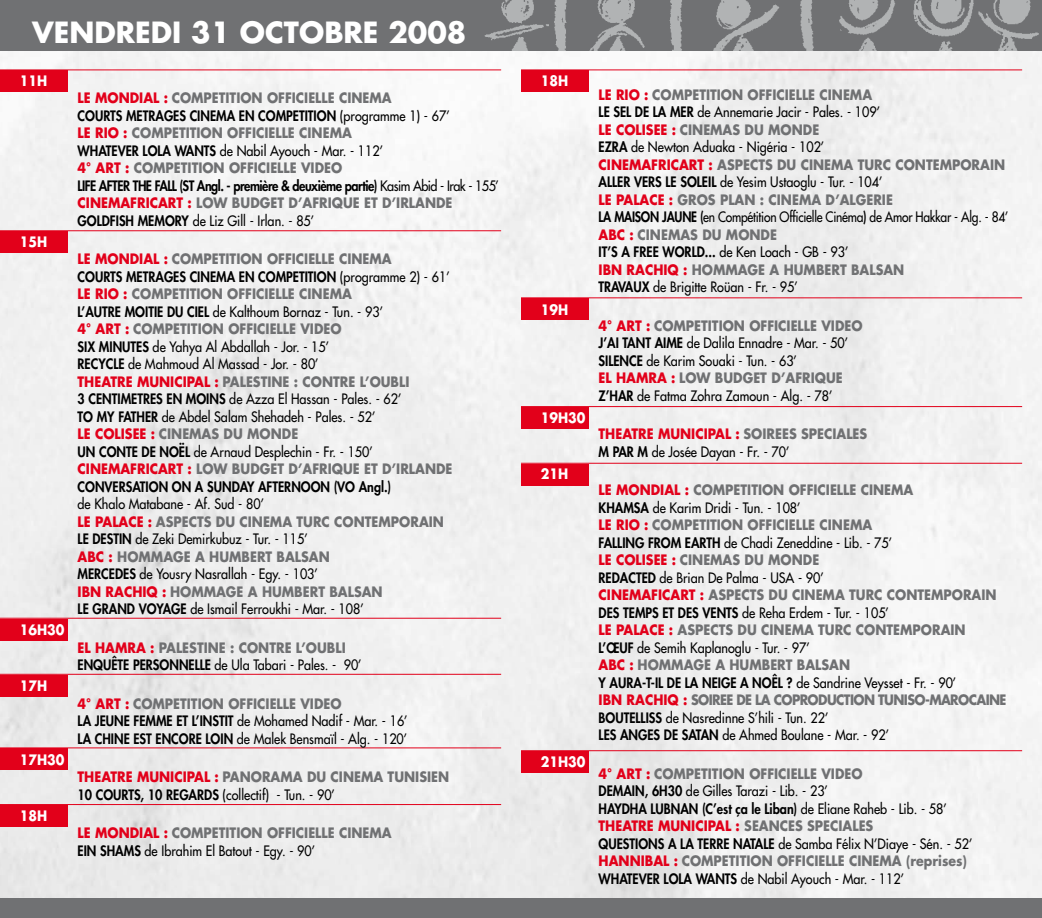
<style>
.page{position:relative;width:1042px;height:918px;background:#fff}
.page>*{position:absolute;margin:0;border:0;box-sizing:border-box;transform-origin:0 0}
.t1{font:700 28.53px "Futura";color:#fff}
.t2{font:14px/17.5px "Futura";color:#000;scale:.9 1}
.t3{font:800 14px/17.5px "Futura";letter-spacing:-.04em;color:#000;scale:.9 1}
.t4{font:700 14px/17.5px "Futura";color:#707173;scale:.9 1}
.t5{font:700 14px "Futura";color:#fff;scale:.9 1}
.t6{font:800 14px "Futura";color:#000;scale:.9 1}
.s1{font-weight:700;color:#e2001a}
.s2{font-weight:700;color:#707173}
.s3{font-weight:400}
.s4{font-weight:800}
.s5{color:#e2001a}
.s6{font-weight:400;color:#000}
.s7{font-weight:800;color:#000}
</style>
<div class="page">
<img style="left:0;top:51px;width:1042px;height:847px">
<div style="left:0;top:898px;width:1042px;height:20px;background:#707173"></div>
<hr style="left:521px;top:69px;width:501px;height:1px;background:#e2001a">
<div style="left:521px;top:70px;width:68px;height:22px;background:#e2001a"></div>
<hr style="left:521px;top:297px;width:501px;height:1px;background:#e2001a">
<div style="left:521px;top:298px;width:68px;height:22px;background:#e2001a"></div>
<hr style="left:521px;top:750px;width:501px;height:1px;background:#e2001a">
<div style="left:521px;top:751px;width:68px;height:22px;background:#e2001a"></div>
<hr style="left:521px;top:406px;width:501px;height:1px;background:#e2001a">
<div style="left:521px;top:407px;width:68px;height:22px;background:#e2001a"></div>
<hr style="left:521px;top:463px;width:501px;height:1px;background:#e2001a">
<div style="left:521px;top:463px;width:68px;height:22px;background:#e2001a"></div>
<hr style="left:0;top:69px;width:501px;height:1px;background:#e2001a">
<div style="left:0;top:70px;width:68px;height:22px;background:#e2001a"></div>
<hr style="left:0;top:230px;width:501px;height:1px;background:#e2001a">
<div style="left:0;top:231px;width:68px;height:22px;background:#e2001a"></div>
<hr style="left:0;top:618px;width:501px;height:1px;background:#e2001a">
<div style="left:0;top:618px;width:68px;height:22px;background:#e2001a"></div>
<hr style="left:0;top:674px;width:501px;height:1px;background:#e2001a">
<div style="left:0;top:674px;width:68px;height:22px;background:#e2001a"></div>
<hr style="left:0;top:747px;width:501px;height:1px;background:#e2001a">
<div style="left:0;top:748px;width:68px;height:22px;background:#e2001a"></div>
<hr style="left:0;top:804px;width:501px;height:1px;background:#e2001a">
<div style="left:0;top:805px;width:68px;height:22px;background:#e2001a"></div>
<div style="left:0;top:0;width:1042px;height:51px;background:#707173"></div>
<img style="left:484px;top:0;width:555px;height:51px">
<h1 class="t1" style="left:32px;top:13px;width:436px">VENDREDI 31 OCTOBRE 2008</h1>
<p class="t5" style="left:20px;top:71px;width:32px">11H</p>
<p class="t5" style="left:20px;top:232px;width:32px">15H</p>
<p class="t5" style="left:20px;top:621px;width:51px">16H30</p>
<p class="t5" style="left:20px;top:677px;width:32px">17H</p>
<p class="t5" style="left:20px;top:750px;width:51px">17H30</p>
<p class="t5" style="left:20px;top:806px;width:32px">18H</p>
<p class="t3" style="left:78px;top:89px;width:470px"><span class="s1">LE MONDIAL :</span> <span class="s2">COMPETITION OFFICIELLE CINEMA<br></span>COURTS METRAGES CINEMA EN COMPETITION <span class="s3">(programme -(1 67‘<br></span><span class="s1">LE RIO :</span> <span class="s2">COMPETITION OFFICIELLE CINEMA<br></span>WHATEVER LOLA WANTS <span class="s3">de Nabil Ayouch - Mar -. 112‘<br></span><span class="s1">4° ART :</span> <span class="s2">COMPETITION OFFICIELLE VIDEO<br></span>LIFE AFTER THE FALL (ST Angl -. première &amp; deuxième partie) <span class="s3">Kasim Abid - Irak - 155‘ </span><span class="s1">CINEMAFRICART :</span> <span class="s2">LOW BUDGET D’AFRIQUE ET D’IRLANDE </span>GOLDFISH MEMORY <span class="s3">de Liz Gill - Irlan -. 85‘</span></p>
<p class="t2" style="left:78px;top:250px;width:418px"><span class="s1">LE MONDIAL :</span> <span class="s2">COMPETITION OFFICIELLE CINEMA<br></span><span class="s4">COURTS METRAGES CINEMA EN COMPETITION</span> (programme -(2 61‘ <span class="s1">LE RIO :</span> <span class="s2">COMPETITION OFFICIELLE CINEMA<br></span><span class="s4">’L AUTRE MOITIE DU CIEL</span> de Kalthoum Bornaz - Tun -. 93‘<br><span class="s1">4° ART :</span> <span class="s2">COMPETITION OFFICIELLE VIDEO<br></span><span class="s4">SIX MINUTES</span> de Yahya Al Abdallah - Jor -. 15‘<br><span class="s4">RECYCLE</span> de Mahmoud Al Massad - Jor -. 80‘<br><span class="s1">THEATRE MUNICIPAL :</span> <span class="s2">PALESTINE : CONTRE ’L OUBLI<br></span><span class="s4">3 CENTIMETRES EN MOINS</span> de Azza El Hassan - Pales -. 62‘<br><span class="s4">TO MY FATHER</span> de Abdel Salam Shehadeh - Pales -. 52‘<br><span class="s1">LE COLISEE :</span> <span class="s2">CINEMAS DU MONDE<br></span><span class="s4">UN CONTE DE NOËL</span> de Arnaud Desplechin - Fr -. 150‘ <span class="s1">CINEMAFRICART :</span> <span class="s2">LOW BUDGET D’AFRIQUE ET D’IRLANDE </span><span class="s4">CONVERSATION ON A SUNDAY AFTERNOON (VO Angl (.</span></p>
<p class="t2" style="left:78px;top:495px;width:409px">de Khalo Matabane - Af. Sud - 80‘<br><span class="s1">LE PALACE :</span> <span class="s2">ASPECTS DU CINEMA TURC CONTEMPORAIN </span><span class="s4">LE DESTIN</span> de Zeki Demirkubuz - Tur -. 115‘<br><span class="s1">ABC :</span> <span class="s2">HOMMAGE A HUMBERT BALSAN<br></span><span class="s4">MERCEDES</span> de Yousry Nasrallah - Egy -. 103‘<br><span class="s1">IBN RACHIQ :</span> <span class="s2">HOMMAGE A HUMBERT BALSAN<br></span><span class="s4">LE GRAND VOYAGE</span> de Ismail Ferroukhi - Mar -. 108‘</p>
<p class="t4" style="left:344px;top:638px;width:22px;text-indent:-266px"><span class="s5">EL HAMRA :</span> PALESTINE : CONTRE ’L OUBLI<br><span class="s6">90‘</span></p>
<p class="t2" style="left:78px;top:656px;width:289px"><span class="s4">ENQUÊTE PERSONNELLE</span> de Ula Tabari - Pales -.</p>
<p class="t2" style="left:78px;top:695px;width:368px"><span class="s1">4° ART :</span> <span class="s2">COMPETITION OFFICIELLE VIDEO<br></span><span class="s4">LA JEUNE FEMME ET ’L INSTIT</span> de Mohamed Nadif - Mar -. 16‘<br><span class="s4">LA CHINE EST ENCORE LOIN</span> de Malek Bensmaïl - Alg -. 120‘</p>
<p class="t4" style="left:78px;top:768px;width:414px"><span class="s5">THEATRE MUNICIPAL :</span> PANORAMA DU CINEMA TUNISIEN</p>
<p class="t2" style="left:277px;top:786px;width:67px">- Tun -. 90‘</p>
<p class="t6" style="left:78px;top:785px;width:214px">10 COURTS, 10 REGARDS <span class="s3">(collectif)</span></p>
<p class="t4" style="left:78px;top:824px;width:350px"><span class="s5">LE MONDIAL :</span> COMPETITION OFFICIELLE CINEMA<br><span class="s7">EIN SHAMS</span> <span class="s6">de Ibrahim El Batout - Egy -. 90‘</span></p>
<p class="t5" style="left:541px;top:71px;width:32px">18H</p>
<p class="t5" style="left:541px;top:300px;width:32px">19H</p>
<p class="t5" style="left:541px;top:409px;width:51px">19H30</p>
<p class="t5" style="left:541px;top:465px;width:32px">21H</p>
<p class="t5" style="left:541px;top:752px;width:51px">21H30</p>
<p class="t2" style="left:598px;top:86px;width:457px"><span class="s1">LE RIO :</span> <span class="s2">COMPETITION OFFICIELLE CINEMA<br></span><span class="s4">LE SEL DE LA MER</span> de Annemarie Jacir - Pales -. 109‘<br><span class="s1">LE COLISEE :</span> <span class="s2">CINEMAS DU MONDE<br></span><span class="s4">EZRA</span> de Newton Aduaka - Nigéria - 102‘<br><span class="s1">CINEMAFRICART :</span> <span class="s2">ASPECTS DU CINEMA TURC CONTEMPORAIN </span><span class="s4">ALLER VERS LE SOLEIL</span> de Yesim Ustaoglu - Tur -. 104‘<br><span class="s1">LE PALACE :</span> <span class="s2">GROS PLAN : CINEMA D’ALGERIE<br></span><span class="s4">LA MAISON JAUNE (</span>en Compétition Officielle Cinéma<span class="s4">)</span> de Amor Hakkar - Alg -. 84‘ <span class="s1">ABC :</span> <span class="s2">CINEMAS DU MONDE<br></span><span class="s4">IT AS’ FREE WORLD...</span> de Ken Loach - GB - 93‘<br><span class="s1">IBN RACHIQ :</span> <span class="s2">HOMMAGE A HUMBERT BALSAN<br></span><span class="s4">TRAVAUX</span> de Brigitte Roüan - Fr -. 95‘</p>
<p class="t2" style="left:598px;top:317px;width:295px"><span class="s1">4° ART :</span> <span class="s2">COMPETITION OFFICIELLE VIDEO </span><span class="s4">’J AI TANT AIME</span> de Dalila Ennadre - Mar -. 50‘ <span class="s4">SILENCE</span> de Karim Souaki - Tun -. 63‘<br><span class="s1">EL HAMRA :</span> <span class="s2">LOW BUDGET D’AFRIQUE<br></span><span class="s4">’Z HAR</span> de Fatma Zohra Zamoun - Alg -. 78‘</p>
<p class="t2" style="left:598px;top:425px;width:300px"><span class="s1">THEATRE MUNICIPAL :</span> <span class="s2">SOIREES SPECIALES<br></span><span class="s4">M PAR M</span> de Josée Dayan - Fr -. 70‘</p>
<p class="t2" style="left:598px;top:481px;width:455px"><span class="s1">LE MONDIAL :</span> <span class="s2">COMPETITION OFFICIELLE CINEMA<br></span><span class="s4">KHAMSA</span> de Karim Dridi - Tun -. 108‘<br><span class="s1">LE RIO :</span> <span class="s2">COMPETITION OFFICIELLE CINEMA<br></span><span class="s4">FALLING FROM EARTH</span> de Chadi Zeneddine - Lib -. 75‘<br><span class="s1">LE COLISEE :</span> <span class="s2">CINEMAS DU MONDE<br></span><span class="s4">REDACTED</span> de Brian De Palma - USA - 90‘<br><span class="s1">CINEMAFICART :</span> <span class="s2">ASPECTS DU CINEMA TURC CONTEMPORAIN </span><span class="s4">DES TEMPS ET DES VENTS</span> de Reha Erdem - Tur -. 105‘<br><span class="s1">LE PALACE :</span> <span class="s2">ASPECTS DU CINEMA TURC CONTEMPORAIN<br></span><span class="s4">’L ŒUF</span> de Semih Kaplanoglu - Tur -. 97‘<br><span class="s1">ABC :</span> <span class="s2">HOMMAGE A HUMBERT BALSAN<br></span><span class="s4">Y AURA I L-T- DE LA NEIGE A NOÊL ?</span> de Sandrine Veysset - Fr -. 90‘<br><span class="s1">IBN RACHIQ :</span> <span class="s2">SOIREE DE LA COPRODUCTION TUNISO-MAROCAINE </span><span class="s4">BOUTELLISS</span> de Nasredinne ’S hili - Tun. 22‘<br><span class="s4">LES ANGES DE SATAN</span> de Ahmed Boulane - Mar -. 92‘</p>
<p class="t2" style="left:598px;top:765px;width:417px"><span class="s1">4° ART :</span> <span class="s2">COMPETITION OFFICIELLE VIDEO<br></span><span class="s4">DEMAIN H6, 30</span> de Gilles Tarazi - Lib -. 23‘<br><span class="s4">HAYDHA LUBNAN ’C( est ça le Liban)</span> de Eliane Raheb - Lib -. 58‘ <span class="s1">THEATRE MUNICIPAL :</span> <span class="s2">SEANCES SPECIALES<br></span><span class="s4">QUESTIONS A LA TERRE NATALE</span> de Samba Félix N’Diaye - Sén -. 52‘ <span class="s1">HANNIBAL :</span> <span class="s2">COMPETITION OFFICIELLE CINEMA (reprises( </span><span class="s4">WHATEVER LOLA WANTS</span> de Nabil Ayouch - Mar -. 112‘</p>
</div>
